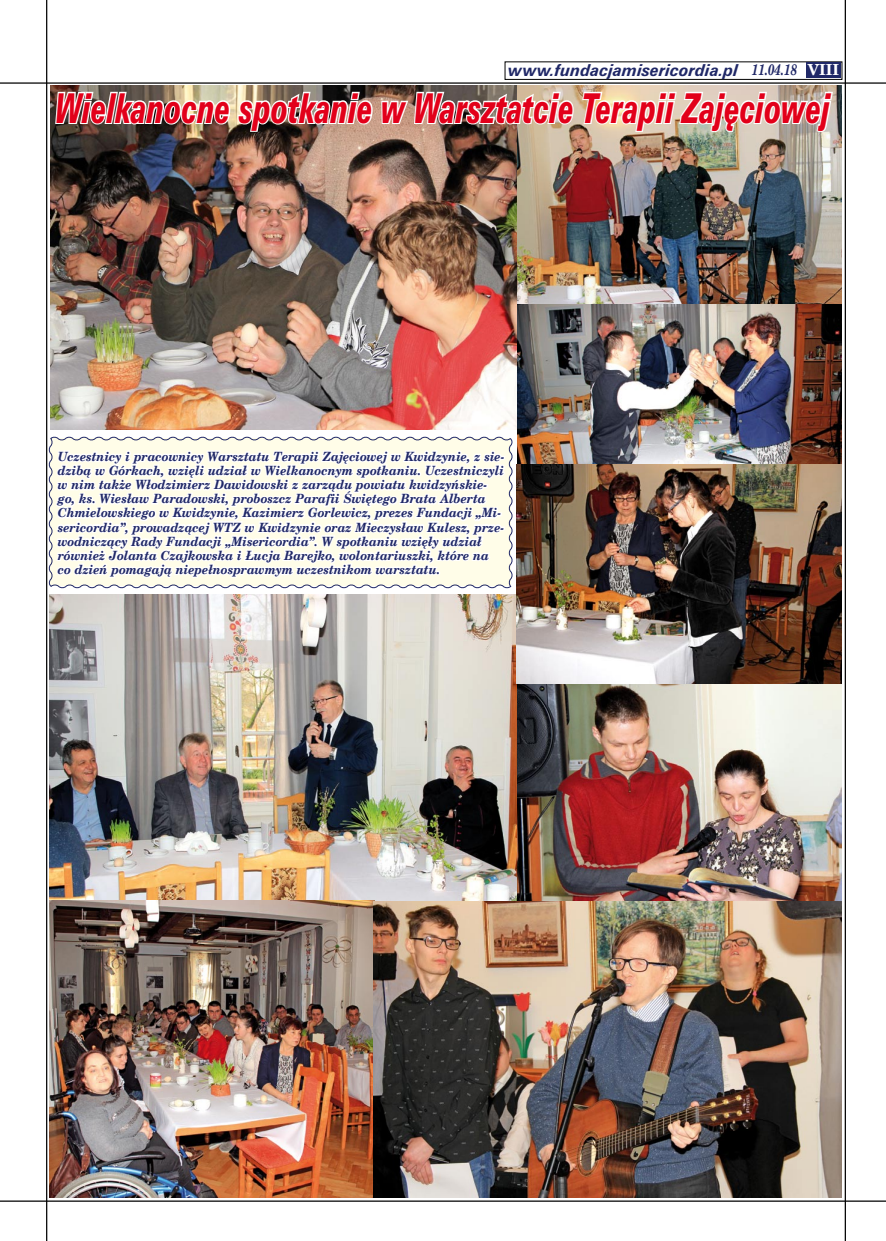
<style>
.page{position:relative;width:886px;height:1241px;background:#fff}
.page>*{position:absolute;margin:0;border:0;box-sizing:border-box;transform-origin:0 0}
.t1{font:italic 37.5px "Zurich Blk PL";color:#e2001a;scale:.63 1}
.t2{font:italic 700 15px "Zurich PL";color:#202867}
.t3{font:italic 700 12.5px/14.1px "New Brunswick";color:#202867;scale:.94 1}
.s1{font-family:"New Brunswick"}
.s2{font-family:"New Brunswick";font-style:normal;color:#fff}
</style>
<div class="page">
<svg style="left:47px;top:435px;width:466px;height:154px"></svg>
<div style="left:505px;top:62px;width:337px;height:18px;border:1px solid #000"></div>
<div style="left:806px;top:63px;width:35px;height:15px;background:#202867"></div>
<hr style="left:46px;top:0;width:1px;height:1240px;background:#000">
<hr style="left:845px;top:0;width:1px;height:1240px;background:#000">
<hr style="left:0;top:1200px;width:886px;height:1px;background:#000">
<hr style="left:0;top:82px;width:886px;height:2px;background:#000">
<img style="left:50px;top:594px;width:467px;height:306px">
<img style="left:51px;top:85px;width:466px;height:345px">
<img style="left:50px;top:900px;width:791px;height:297px">
<img style="left:517px;top:85px;width:324px;height:220px">
<img style="left:54px;top:83px;width:320px;height:56px">
<img style="left:380px;top:83px;width:195px;height:56px">
<svg style="left:581px;top:90px;width:253px;height:43px"></svg>
<svg style="left:54px;top:435px;width:453px;height:154px"></svg>
<img style="left:517px;top:502px;width:325px;height:415px">
<img style="left:517px;top:305px;width:325px;height:197px">
<p class="t2" style="left:508px;top:60px;width:332px">www.fundacjamisericordia.pl <span class="s1">11.04.18</span> <span class="s2">VIII</span></p>
<h1 class="t1" style="left:56px;top:83px;width:1231px">Wielkanocne spotkanie w Warsztatcie Terapii Zajęciowej</h1>
<p class="t3" style="left:58px;top:449px;width:477px">Uczestnicy i pracownicy Warsztatu Terapii Zajęciowej w Kwidzynie, z sie&shy;dzibą w Górkach, wzięli udział w Wielkanocnym spotkaniu. Uczestniczyli w nim także Włodzimierz Dawidowski z zarządu powiatu kwidzyńskie&shy;go, ks. Wiesław Paradowski, proboszcz Parafii Świętego Brata Alberta Chmielowskiego w Kwidzynie, Kazimierz Gorlewicz, prezes Fundacji „Mi&shy;sericordia”, prowadzącej WTZ w Kwidzynie oraz Mieczysław Kulesz, prze&shy;wodniczący Rady Fundacji „Misericordia”. W spotkaniu wzięły udział również Jolanta Czajkowska i Łucja Barejko, wolontariuszki, które na co dzień pomagają niepełnosprawmym uczestnikom warsztatu.</p>
</div>
